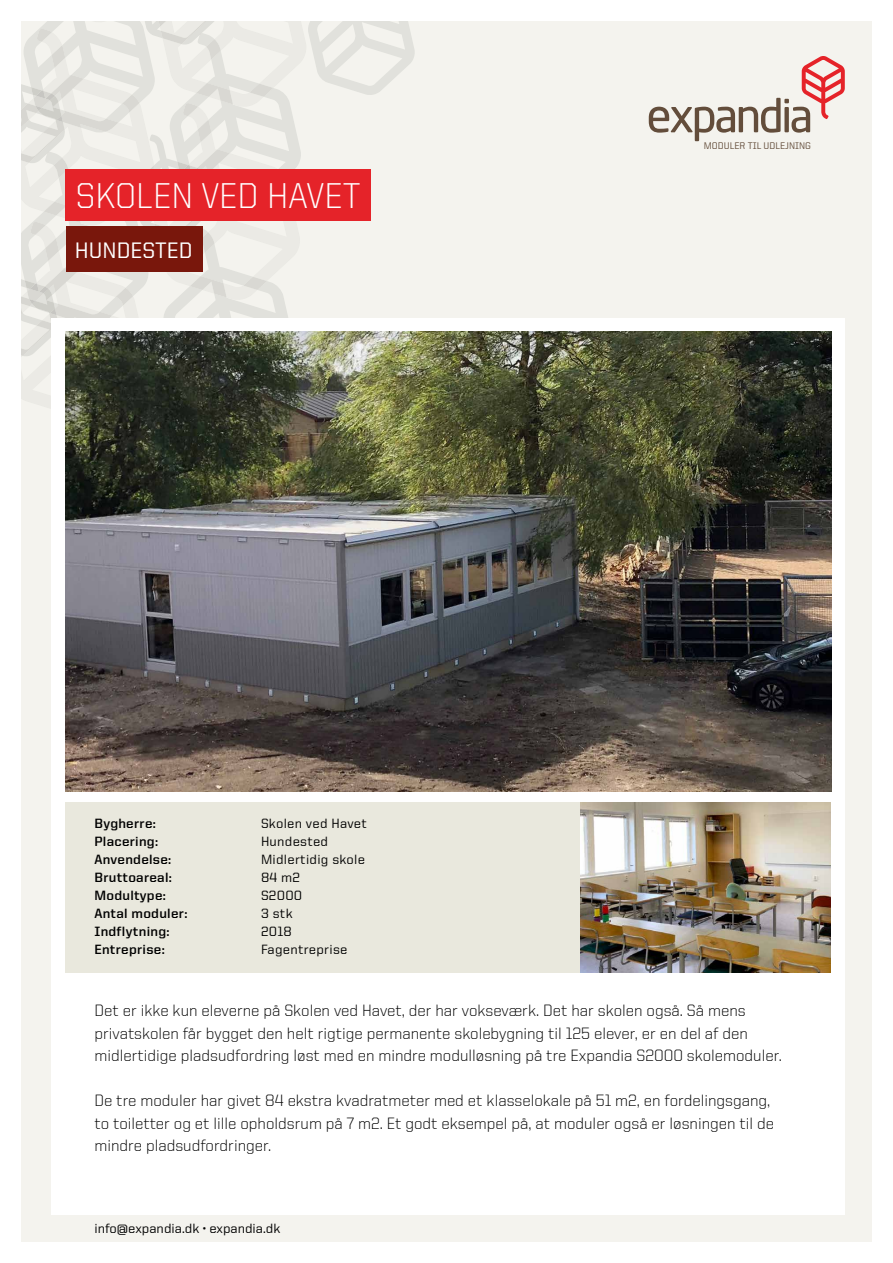
<style>
.page{position:relative;width:893px;height:1263px;background:#fff}
.page>*{position:absolute;margin:0;border:0;box-sizing:border-box;transform-origin:0 0}
.t1{font:300 36px "United Sans Reg";color:#fff}
.t2{font:500 22.5px "United Sans Reg";color:#fff}
.t3{font:300 16.5px/22.5px "United Sans Reg";color:#000}
.t4{font:700 13.5px "United Sans Reg";letter-spacing:.02em;color:#000}
.t5{font:500 13.5px "United Sans Reg";letter-spacing:.02em;color:#000}
.t6{font:500 13.5px "United Sans Reg";color:#000}
.t7{font:500 9.75px "United Sans Reg";color:#654f3d}
</style>
<div class="page">
<div style="left:21px;top:21px;width:851px;height:1221px;background:#f4f3ee"></div>
<svg style="left:21px;top:21px;width:394px;height:335px"></svg>
<div style="left:51px;top:319px;width:794px;height:896px;background:#fff"></div>
<svg style="left:649px;top:56px;width:196px;height:85px"></svg>
<div style="left:66px;top:802px;width:765px;height:171px;background:#e9e8dd"></div>
<div style="left:66px;top:227px;width:136px;height:45px;background:#79170c"></div>
<div style="left:66px;top:169px;width:305px;height:52px;background:#e52329"></div>
<img style="left:580px;top:802px;width:250px;height:171px">
<img style="left:66px;top:332px;width:765px;height:460px">
<h1 class="t1" style="left:76px;top:177px;width:286px">SKOLEN VED HAVET</h1>
<h2 class="t2" style="left:75px;top:238px;width:119px">HUNDESTED</h2>
<p class="t4" style="left:94px;top:816px;width:63px">Bygherre:</p>
<p class="t5" style="left:261px;top:816px;width:108px">Skolen ved Havet</p>
<p class="t4" style="left:94px;top:834px;width:65px">Placering:</p>
<p class="t5" style="left:261px;top:834px;width:69px">Hundested</p>
<p class="t4" style="left:94px;top:852px;width:78px">Anvendelse:</p>
<p class="t5" style="left:261px;top:852px;width:106px">Midlertidig skole</p>
<p class="t4" style="left:94px;top:870px;width:79px">Bruttoareal:</p>
<p class="t5" style="left:261px;top:870px;width:41px">84 m2</p>
<p class="t4" style="left:94px;top:888px;width:73px">Modultype:</p>
<p class="t5" style="left:261px;top:888px;width:43px">S2000</p>
<p class="t4" style="left:94px;top:906px;width:94px">Antal moduler:</p>
<p class="t5" style="left:261px;top:906px;width:33px">3 stk</p>
<p class="t4" style="left:94px;top:924px;width:77px">Indflytning:</p>
<p class="t5" style="left:261px;top:924px;width:32px">2018</p>
<p class="t4" style="left:94px;top:942px;width:72px">Entreprise:</p>
<p class="t5" style="left:261px;top:942px;width:88px">Fagentreprise</p>
<p class="t7" style="left:704px;top:141px;width:109px">MODULER TIL UDLEJNING</p>
<p class="t3" style="left:94px;top:999px;width:689px">Det er ikke kun eleverne på Skolen ved Havet, der har vokseværk. Det har skolen også. Så mens privatskolen får bygget den helt rigtige permanente skolebygning til 125 elever, er en del af den midlertidige pladsudfordring løst med en mindre modulløsning på tre Expandia S2000 skolemoduler.</p>
<p class="t3" style="left:94px;top:1089px;width:681px">De tre moduler har givet 84 ekstra kvadratmeter med et klasselokale på 51 m2, en fordelingsgang, to toiletter og et lille opholdsrum på 7 m2. Et godt eksempel på, at moduler også er løsningen til de mindre pladsudfordringer.</p>
<p class="t6" style="left:94px;top:1221px;width:188px">info@expandia.dk • expandia.dk</p>
</div>
